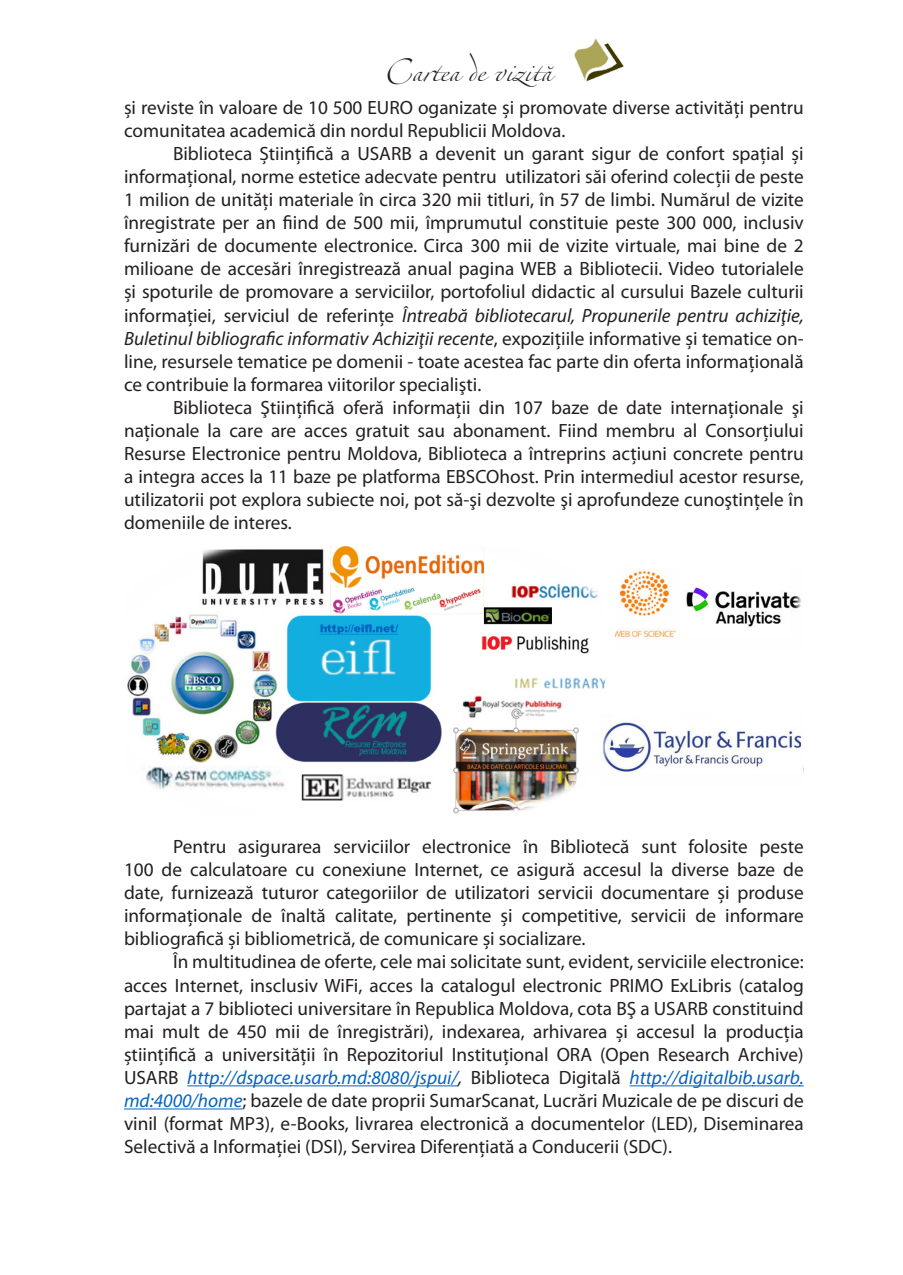
<style>
.page{position:relative;width:903px;height:1275px;background:#fff}
.page>*{position:absolute;margin:0;border:0;box-sizing:border-box;transform-origin:0 0}
.t1{font:42px "Zeferino Three";color:#231f20}
.t2{font:19.25px "Myriad Pro";color:#231f20}
.t3{font:italic 19.25px "Myriad Pro";color:#231f20}
.t4{font:italic 19.25px "Myriad Pro";color:#0563c1}
.s1{font-style:normal}
.s2{font-style:normal;color:#231f20}
.s3{color:#231f20}
.s4{font-style:italic;color:#0563c1}
</style>
<div class="page">
<hr style="left:124px;top:1108px;width:118px;height:1px;background:#0563c1">
<hr style="left:629px;top:1085px;width:175px;height:1px;background:#0563c1">
<hr style="left:187px;top:1085px;width:271px;height:1px;background:#0563c1">
<img style="left:127px;top:546px;width:477px;height:268px">
<img style="left:615px;top:569px;width:186px;height:69px">
<img style="left:597px;top:714px;width:207px;height:72px">
<img style="left:574px;top:38px;width:50px;height:44px">
<p class="t1" style="left:384px;top:42px;width:170px">Cartea de vizită</p>
<p class="t2" style="left:124px;top:95px;width:681px">şi reviste în valoare de 10 500 EURO oganizate şi promovate diverse activităţi pentru</p>
<p class="t2" style="left:124px;top:118px;width:443px">comunitatea academică din nordul Republicii Moldova.</p>
<p class="t2" style="left:173px;top:142px;width:632px">Biblioteca Științifică a USARB a devenit un garant sigur de confort spaţial şi</p>
<p class="t2" style="left:124px;top:165px;width:681px">informaţional, norme estetice adecvate pentru utilizatori săi oferind colecţii de peste</p>
<p class="t2" style="left:124px;top:188px;width:681px">1 milion de unităţi materiale în circa 320 mii titluri, în 57 de limbi. Numărul de vizite</p>
<p class="t2" style="left:124px;top:211px;width:681px">înregistrate per an fiind de 500 mii, împrumutul constituie peste 300 000, inclusiv</p>
<p class="t2" style="left:124px;top:234px;width:681px">furnizări de documente electronice. Circa 300 mii de vizite virtuale, mai bine de 2</p>
<p class="t2" style="left:124px;top:257px;width:681px">milioane de accesări înregistrează anual pagina WEB a Bibliotecii. Video tutorialele</p>
<p class="t2" style="left:124px;top:280px;width:681px">şi spoturile de promovare a serviciilor, portofoliul didactic al cursului Bazele culturii</p>
<p class="t3" style="left:124px;top:303px;width:681px"><span class="s1">informaţiei, serviciul de referinţe</span> Întreabă bibliotecarul, Propunerile pentru achiziţie,</p>
<p class="t3" style="left:124px;top:326px;width:681px">Buletinul bibliografic informativ Achiziţii recente<span class="s1">, expoziţiile informative şi tematice on-</span></p>
<p class="t2" style="left:124px;top:349px;width:681px">line, resursele tematice pe domenii - toate acestea fac parte din oferta informaţională</p>
<p class="t2" style="left:124px;top:373px;width:359px">ce contribuie la formarea viitorilor specialişti.</p>
<p class="t2" style="left:173px;top:396px;width:632px">Biblioteca Ştiinţifică oferă informaţii din 107 baze de date internaţionale şi</p>
<p class="t2" style="left:124px;top:419px;width:681px">naţionale la care are acces gratuit sau abonament. Fiind membru al Consorţiului</p>
<p class="t2" style="left:124px;top:442px;width:681px">Resurse Electronice pentru Moldova, Biblioteca a întreprins acţiuni concrete pentru</p>
<p class="t2" style="left:124px;top:465px;width:681px">a integra acces la 11 baze pe platforma EBSCOhost. Prin intermediul acestor resurse,</p>
<p class="t2" style="left:124px;top:488px;width:681px">utilizatorii pot explora subiecte noi, pot să-şi dezvolte şi aprofundeze cunoştinţele în</p>
<p class="t2" style="left:124px;top:511px;width:169px">domeniile de interes.</p>
<p class="t2" style="left:173px;top:835px;width:632px">Pentru asigurarea serviciilor electronice în Bibliotecă sunt folosite peste</p>
<p class="t2" style="left:124px;top:858px;width:681px">100 de calculatoare cu conexiune Internet, ce asigură accesul la diverse baze de</p>
<p class="t2" style="left:124px;top:881px;width:681px">date, furnizează tuturor categoriilor de utilizatori servicii documentare şi produse</p>
<p class="t2" style="left:124px;top:904px;width:681px">informaţionale de înaltă calitate, pertinente şi competitive, servicii de informare</p>
<p class="t2" style="left:124px;top:927px;width:463px">bibliografică şi bibliometrică, de comunicare şi socializare.</p>
<p class="t2" style="left:173px;top:950px;width:632px">În multitudinea de oferte, cele mai solicitate sunt, evident, serviciile electronice:</p>
<p class="t2" style="left:124px;top:973px;width:681px">acces Internet, insclusiv WiFi, acces la catalogul electronic PRIMO ExLibris (catalog</p>
<p class="t2" style="left:124px;top:996px;width:681px">partajat a 7 biblioteci universitare în Republica Moldova, cota BŞ a USARB constituind</p>
<p class="t2" style="left:124px;top:1019px;width:681px">mai mult de 450 mii de înregistrări), indexarea, arhivarea şi accesul la producţia</p>
<p class="t2" style="left:124px;top:1042px;width:681px">ştiinţifică a universităţii în Repozitoriul Instituțional ORA (Open Research Archive)</p>
<p class="t4" style="left:124px;top:1066px;width:681px"><span class="s2">USARB</span> http://dspace.usarb.md:8080/jspui/<span class="s3">,</span> <span class="s2">Biblioteca Digitală</span> http://digitalbib.usarb.</p>
<p class="t2" style="left:124px;top:1089px;width:681px"><span class="s4">md:4000/home</span>; bazele de date proprii SumarScanat, Lucrări Muzicale de pe discuri de</p>
<p class="t2" style="left:124px;top:1112px;width:681px">vinil (format MP3), e-Books, livrarea electronică a documentelor (LED), Diseminarea</p>
<p class="t2" style="left:124px;top:1135px;width:549px">Selectivă a Informaţiei (DSI), Servirea Diferenţiată a Conducerii (SDC).</p>
</div>
